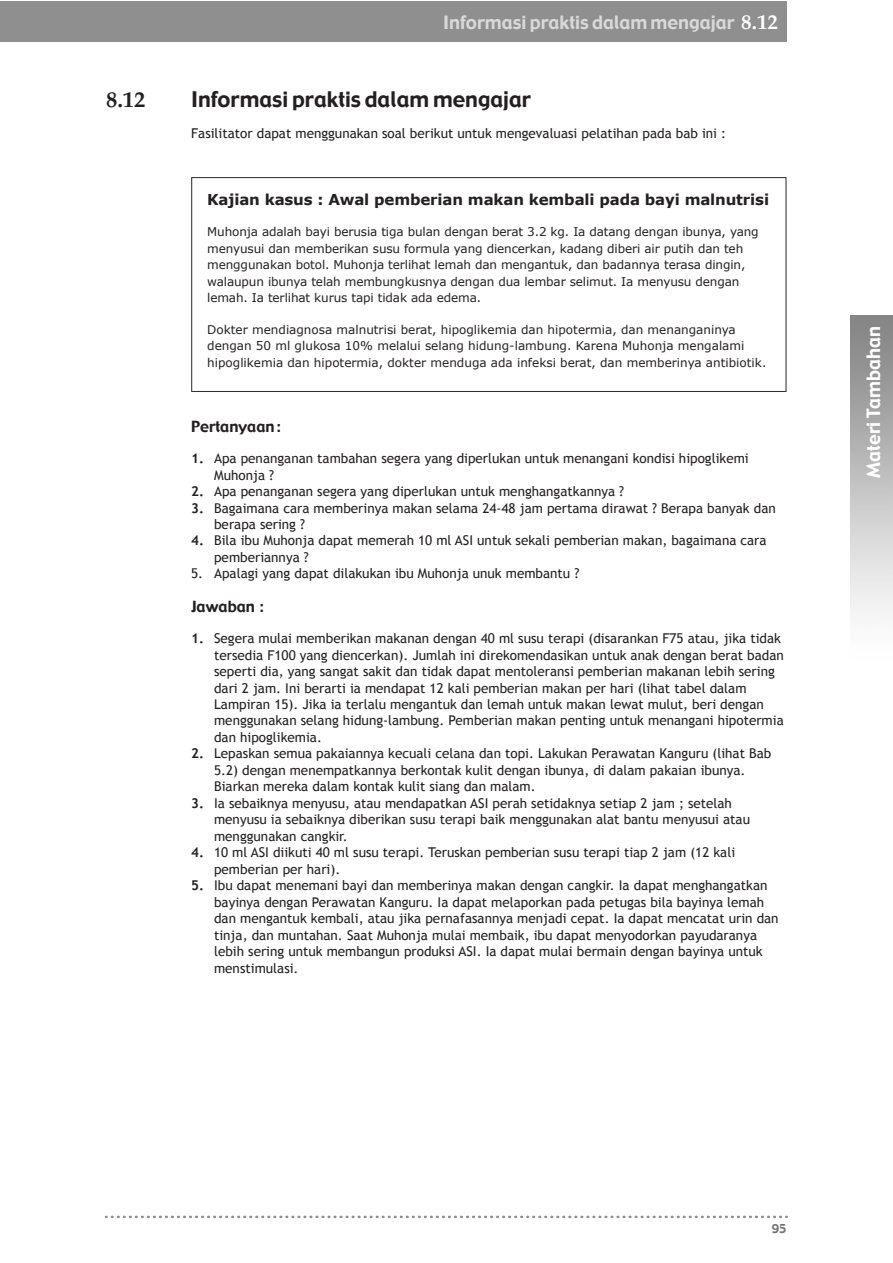
<style>
.page{position:relative;width:893px;height:1263px;background:#fff}
.page>*{position:absolute;margin:0;border:0;box-sizing:border-box;transform-origin:0 0}
.t1{font:700 22.5px "Palatino";color:#232021}
.t2{font:21px "Gadget";color:#232021}
.t3{font:18px "Gadget";color:#dad9da}
.t4{font:18px "Gadget";color:#fff}
.t5{font:700 15px "Verdana";letter-spacing:-.01em;color:#232021}
.t6{font:15px "Gadget";color:#232021}
.t7{font:13.5px/16.5px "Trebuchet MS";color:#232021}
.t8{font:12px/16.5px "Verdana";letter-spacing:-.01em;color:#232021}
.t9{font:12px "Gadget";color:#727071}
.s1{font-family:"Palatino";font-weight:700;font-size:21px;color:#fff}
.s2{font-weight:700}
</style>
<div class="page">
<div style="left:0;top:1px;width:786px;height:40px;background:#908f90"></div>
<svg style="left:105px;top:1215px;width:683px;height:3px"></svg>
<div style="left:191px;top:177px;width:595px;height:215px;border:1px solid #343134"></div>
<h3 class="t3" style="left:443px;top:11px;width:336px">Informasi praktis dalam mengajar <span class="s1">8.12</span></h3>
<h1 class="t1" style="left:106px;top:88px;width:41px">8.12</h1>
<h2 class="t2" style="left:191px;top:86px;width:341px">Informasi praktis dalam mengajar</h2>
<p class="t7" style="left:191px;top:125px;width:536px">Fasilitator dapat menggunakan soal berikut untuk mengevaluasi pelatihan pada bab ini :</p>
<p class="t5" style="left:207px;top:190px;width:563px">Kajian kasus : Awal pemberian makan kembali pada bayi malnutrisi</p>
<p class="t8" style="left:207px;top:223px;width:553px">Muhonja adalah bayi berusia tiga bulan dengan berat 3.2 kg. Ia datang dengan ibunya, yang menyusui dan memberikan susu formula yang diencerkan, kadang diberi air putih dan teh menggunakan botol. Muhonja terlihat lemah dan mengantuk, dan badannya terasa dingin, walaupun ibunya telah membungkusnya dengan dua lembar selimut. Ia menyusu dengan lemah. Ia terlihat kurus tapi tidak ada edema.</p>
<p class="t8" style="left:207px;top:321px;width:561px">Dokter mendiagnosa malnutrisi berat, hipoglikemia dan hipotermia, dan menanganinya dengan 50 ml glukosa 10% melalui selang hidung-lambung. Karena Muhonja mengalami hipoglikemia dan hipotermia, dokter menduga ada infeksi berat, dan memberinya antibiotik.</p>
<p class="t6" style="left:191px;top:417px;width:91px">Pertanyaan :</p>
<p class="t7" style="left:214px;top:450px;width:536px;text-indent:-23px"><span class="s2">1.</span> Apa penanganan tambahan segera yang diperlukan untuk menangani kondisi hipoglikemi<br>Muhonja ?</p>
<p class="t7" style="left:191px;top:483px;width:435px"><span class="s2">2.</span> Apa penanganan segera yang diperlukan untuk menghangatkannya ?</p>
<p class="t7" style="left:214px;top:499px;width:563px;text-indent:-23px"><span class="s2">3.</span> Bagaimana cara memberinya makan selama 24-48 jam pertama dirawat ? Berapa banyak dan berapa sering ?</p>
<p class="t7" style="left:214px;top:532px;width:554px;text-indent:-23px"><span class="s2">4.</span> Bila ibu Muhonja dapat memerah 10 ml ASI untuk sekali pemberian makan, bagaimana cara pemberiannya ?</p>
<p class="t7" style="left:191px;top:565px;width:390px">5. Apalagi yang dapat dilakukan ibu Muhonja unuk membantu ?</p>
<p class="t6" style="left:191px;top:597px;width:74px">Jawaban :</p>
<p class="t7" style="left:214px;top:630px;width:571px;text-indent:-23px"><span class="s2">1.</span> Segera mulai memberikan makanan dengan 40 ml susu terapi (disarankan F75 atau, jika tidak tersedia F100 yang diencerkan). Jumlah ini direkomendasikan untuk anak dengan berat badan seperti dia, yang sangat sakit dan tidak dapat mentoleransi pemberian makanan lebih sering dari 2 jam. Ini berarti ia mendapat 12 kali pemberian makan per hari (lihat tabel dalam Lampiran 15). Jika ia terlalu mengantuk dan lemah untuk makan lewat mulut, beri dengan menggunakan selang hidung-lambung. Pemberian makan penting untuk menangani hipotermia dan hipoglikemia.</p>
<p class="t7" style="left:214px;top:745px;width:559px;text-indent:-23px"><span class="s2">2.</span> Lepaskan semua pakaiannya kecuali celana dan topi. Lakukan Perawatan Kanguru (lihat Bab<br>5.2) dengan menempatkannya berkontak kulit dengan ibunya, di dalam pakaian ibunya.<br>Biarkan mereka dalam kontak kulit siang dan malam.</p>
<p class="t7" style="left:214px;top:795px;width:537px;text-indent:-23px"><span class="s2">3.</span> Ia sebaiknya menyusu, atau mendapatkan ASI perah setidaknya setiap 2 jam ; setelah menyusu ia sebaiknya diberikan susu terapi baik menggunakan alat bantu menyusui atau menggunakan cangkir.</p>
<p class="t7" style="left:214px;top:844px;width:523px;text-indent:-23px"><span class="s2">4.</span> 10 ml ASI diikuti 40 ml susu terapi. Teruskan pemberian susu terapi tiap 2 jam (12 kali pemberian per hari).</p>
<p class="t7" style="left:214px;top:877px;width:566px;text-indent:-23px"><span class="s2">5.</span> Ibu dapat menemani bayi dan memberinya makan dengan cangkir. Ia dapat menghangatkan bayinya dengan Perawatan Kanguru. Ia dapat melaporkan pada petugas bila bayinya lemah dan mengantuk kembali, atau jika pernafasannya menjadi cepat. Ia dapat mencatat urin dan tinja, dan muntahan. Saat Muhonja mulai membaik, ibu dapat menyodorkan payudaranya lebih sering untuk membangun produksi ASI. Ia dapat mulai bermain dengan bayinya untuk menstimulasi.</p>
<h3 class="t4" style="left:862px;top:478px;width:153px;rotate:-90deg">Materi Tambahan</h3>
<p class="t9" style="left:772px;top:1221px;width:16px">95</p>
</div>
